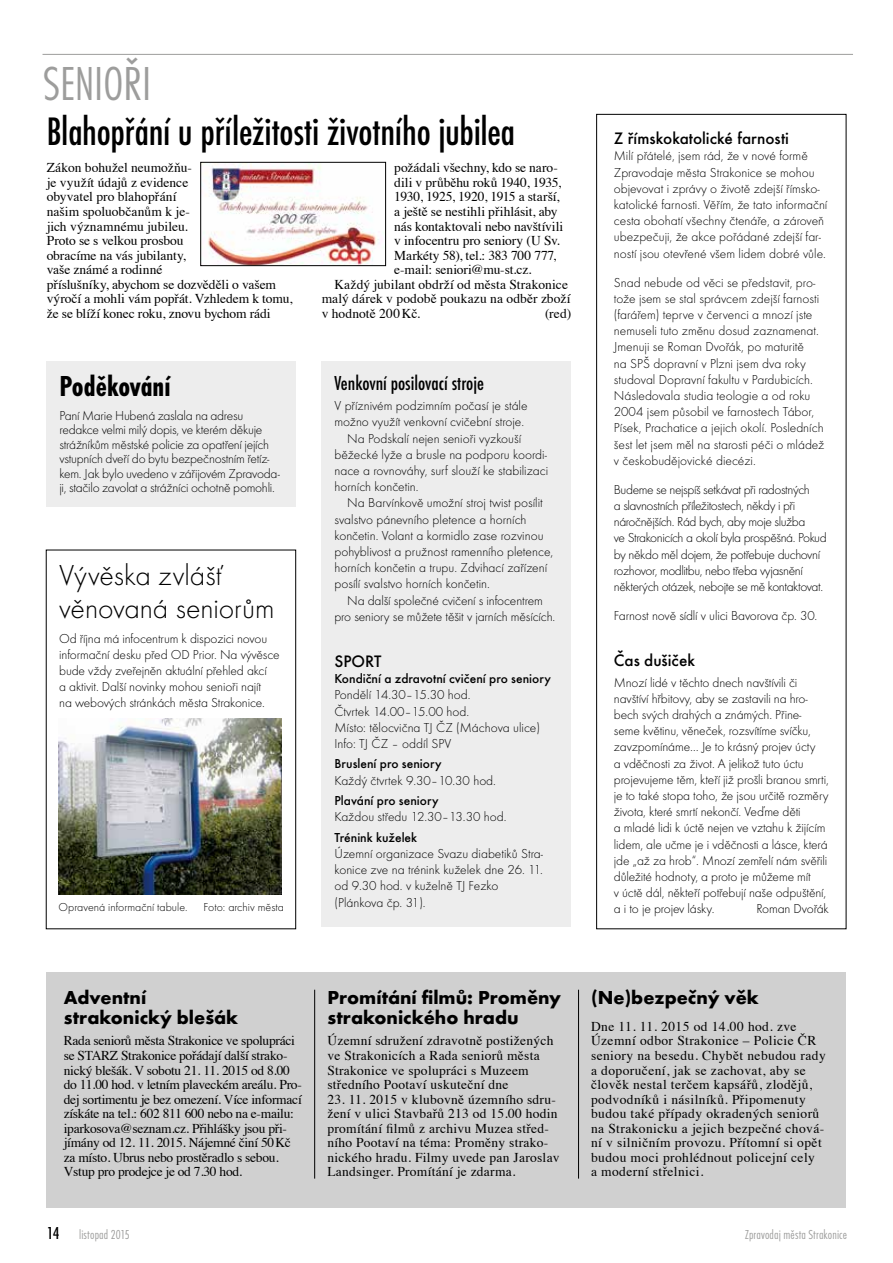
<style>
.page{position:relative;width:893px;height:1263px;background:#fff}
.page>*{position:absolute;margin:0;border:0;box-sizing:border-box;transform-origin:0 0}
.t1{font:49.5px "Futura TOT Ligh Cond";letter-spacing:.005em;color:#9d9d9c}
.t2{font:500 condensed 41.25px "Futura TOT";letter-spacing:-.005em;color:#000}
.t3{font:30px/33px "Futura TOT Ligh";letter-spacing:-.005em;color:#000}
.t4{font:700 condensed 30px "Futura TOT";color:#000}
.t5{font:500 condensed 21px "Futura TOT";color:#000}
.t6{font:700 19.5px/19.5px "Futura TOT";color:#000}
.t7{font:500 17.25px "Futura TOT";color:#000}
.t8{font:13.5px/16.2px "Futura TOT Ligh";letter-spacing:-.01em;color:#000}
.t9{font:13.5px/14.5px "Times";letter-spacing:.01em;color:#000}
.t10{font:13.5px/14.5px "Times";letter-spacing:-.02em;color:#000}
.t11{font:13.5px/14.5px "Times";letter-spacing:.03em;color:#000}
.t12{font:13.5px/16.2px "Futura TOT Ligh";letter-spacing:-.03em;color:#000}
.t13{font:500 13.5px "Futura TOT";color:#000}
.t14{font:13.5px "Times";letter-spacing:-.015em;color:#000}
.t15{font:13.5px "Futura TOT Ligh Cond";letter-spacing:.01em;color:#9d9d9c}
.t16{font:13.5px "Times";letter-spacing:-.01em;color:#000}
.t17{font:12px "Futura TOT Ligh";color:#000}
.s1{font-family:"Futura TOT";font-weight:500;font-stretch:condensed;font-size:18px;color:#000}
</style>
<div class="page">
<hr style="left:43px;top:54px;width:810px;height:1px;background:#9d9d9c">
<div style="left:47px;top:973px;width:799px;height:235px;background:#d0d0d0"></div>
<hr style="left:314px;top:990px;width:1px;height:188px;background:#000">
<hr style="left:578px;top:990px;width:1px;height:188px;background:#000">
<div style="left:596px;top:114px;width:250px;height:815px;border:1px solid #000"></div>
<div style="left:46px;top:550px;width:250px;height:379px;border:1px solid #000"></div>
<img style="left:59px;top:719px;width:222px;height:175px">
<div style="left:47px;top:361px;width:249px;height:146px;background:#ededed"></div>
<img style="left:205px;top:164px;width:174px;height:100px">
<div style="left:201px;top:162px;width:185px;height:104px;border:1px solid #000"></div>
<div style="left:322px;top:361px;width:249px;height:566px;background:#ededed"></div>
<h1 class="t1" style="left:43px;top:55px;width:110px">SENIOŘI</h1>
<h2 class="t2" style="left:47px;top:109px;width:470px">Blahopřání u příležitosti životního jubilea</h2>
<p class="t9" style="left:47px;top:159px;width:247px">Zákon bohužel neumožňu-<br>je využít údajů z evidence<br>obyvatel pro blahopřání<br>našim spoluobčanům k je-<br>jich významnému jubileu.<br>Proto se s velkou prosbou<br>obracíme na vás jubilanty,<br>vaše známé a rodinné<br>příslušníky, abychom se dozvěděli o vašem výročí a mohli vám popřát. Vzhledem k tomu, že se blíží konec roku, znovu bychom rádi</p>
<p class="t9" style="left:394px;top:159px;width:165px">požádali všechny, kdo se naro-</p>
<p class="t9" style="left:394px;top:174px;width:168px">dili v průběhu roků 1940, 1935,</p>
<p class="t14" style="left:394px;top:184px;width:167px">1930, 1925, 1920, 1915 a starší,</p>
<p class="t9" style="left:394px;top:203px;width:165px">a ještě se nestihli přihlásit, aby</p>
<p class="t16" style="left:394px;top:213px;width:171px">nás kontaktovali nebo navštívili</p>
<p class="t9" style="left:394px;top:232px;width:167px">v infocentru pro seniory (U Sv.</p>
<p class="t14" style="left:394px;top:243px;width:164px">Markéty 58), tel.: 383 700 777,</p>
<p class="t9" style="left:394px;top:261px;width:139px">e-mail: seniori@mu-st.cz.</p>
<p class="t9" style="left:334px;top:276px;width:235px">Každý jubilant obdrží od města Strakonice</p>
<p class="t9" style="left:322px;top:290px;width:250px">malý dárek v podobě poukazu na odběr zboží</p>
<p class="t9" style="left:322px;top:305px;width:100px">v hodnotě 200Kč.</p>
<p class="t9" style="left:545px;top:305px;width:27px">(red)</p>
<h3 class="t4" style="left:59px;top:368px;width:113px">Poděkování</h3>
<p class="t8" style="left:59px;top:408px;width:222px;line-height:14.5px">Paní Marie Hubená zaslala na adresu redakce velmi milý dopis, ve kterém děkuje strážníkům městské policie za opatření jejích vstupních dveří do bytu bezpečnostním řetíz&shy;kem. Jak bylo uvedeno v zářijovém Zpravoda&shy;ji, stačilo zavolat a strážníci ochotně pomohli.</p>
<h3 class="t3" style="left:59px;top:559px;width:217px">Vývěska zvlášť věnovaná seniorům</h3>
<p class="t8" style="left:59px;top:630px;width:222px">Od října má infocentrum k dispozici novou informační desku před OD Prior. Na vývěsce bude vždy zveřejněn aktuální přehled akcí<br>a aktivit. Další novinky mohou senioři najít<br>na webových stránkách města Strakonice.</p>
<p class="t17" style="left:59px;top:900px;width:130px">Opravená informační tabule.</p>
<p class="t17" style="left:204px;top:900px;width:82px">Foto: archiv města</p>
<h3 class="t5" style="left:334px;top:371px;width:151px">Venkovní posilovací stroje</h3>
<p class="t8" style="left:334px;top:398px;width:195px">V příznivém podzimním počasí je stále</p>
<p class="t8" style="left:334px;top:414px;width:191px">možno využít venkovní cvičební stroje.</p>
<p class="t8" style="left:347px;top:430px;width:176px">Na Podskalí nejen senioři vyzkouší</p>
<p class="t8" style="left:334px;top:446px;width:214px">běžecké lyže a brusle na podporu koordi-</p>
<p class="t8" style="left:334px;top:462px;width:215px">nace a rovnováhy, surf slouží ke stabilizaci</p>
<p class="t8" style="left:334px;top:479px;width:86px">horních končetin.</p>
<p class="t8" style="left:347px;top:495px;width:197px">Na Barvínkově umožní stroj twist posílit</p>
<p class="t8" style="left:334px;top:511px;width:194px">svalstvo pánevního pletence a horních</p>
<p class="t8" style="left:334px;top:527px;width:211px">končetin. Volant a kormidlo zase rozvinou</p>
<p class="t8" style="left:334px;top:543px;width:220px">pohyblivost a pružnost ramenního pletence,</p>
<p class="t8" style="left:334px;top:560px;width:214px">horních končetin a trupu. Zdvihací zařízení</p>
<p class="t8" style="left:334px;top:576px;width:157px">posílí svalstvo horních končetin.</p>
<p class="t8" style="left:347px;top:592px;width:197px">Na další společné cvičení s infocentrem</p>
<p class="t8" style="left:334px;top:608px;width:222px">pro seniory se můžete těšit v jarních měsících.</p>
<p class="t7" style="left:334px;top:651px;width:49px">SPORT</p>
<p class="t13" style="left:334px;top:671px;width:218px">Kondiční a zdravotní cvičení pro seniory</p>
<p class="t8" style="left:334px;top:687px;width:207px">Pondělí 14.30–15.30 hod.<br>Čtvrtek 14.00–15.00 hod.<br>Místo: tělocvična TJ ČZ (Máchova ulice)<br>Info: TJ ČZ – oddíl SPV</p>
<p class="t13" style="left:334px;top:756px;width:109px">Bruslení pro seniory</p>
<p class="t8" style="left:334px;top:772px;width:163px">Každý čtvrtek 9.30–10.30 hod.</p>
<p class="t13" style="left:334px;top:793px;width:106px">Plavání pro seniory</p>
<p class="t8" style="left:334px;top:809px;width:174px">Každou středu 12.30–13.30 hod.</p>
<p class="t13" style="left:334px;top:829px;width:84px">Trénink kuželek</p>
<p class="t8" style="left:334px;top:845px;width:210px">Územní organizace Svazu diabetiků Stra&shy;konice zve na trénink kuželek dne 26. 11. od 9.30 hod. v kuželně TJ Fezko (Plánkova čp. 31).</p>
<p class="t7" style="left:614px;top:128px;width:177px">Z římskokatolické farnosti</p>
<p class="t8" style="left:614px;top:148px;width:215px">Milí přátelé, jsem rád, že v nové formě Zpravodaje města Strakonice se mohou objevovat i zprávy o životě zdejší římsko&shy;katolické farnosti. Věřím, že tato informační cesta obohatí všechny čtenáře, a zároveň ubezpečuji, že akce pořádané zdejší far&shy;ností jsou otevřené všem lidem dobré vůle.</p>
<p class="t8" style="left:614px;top:274px;width:212px">Snad nebude od věci se představit, pro&shy;tože jsem se stal správcem zdejší farnosti (farářem) teprve v červenci a mnozí jste nemuseli tuto změnu dosud zaznamenat.<br>Jmenuji se Roman Dvořák, po maturitě<br>na SPŠ dopravní v Plzni jsem dva roky studoval Dopravní fakultu v Pardubicích.<br>Následovala studia teologie a od roku 2004 jsem působil ve farnostech Tábor, Písek, Prachatice a jejich okolí. Posledních šest let jsem měl na starosti péči o mládež v českobudějovické diecézi.</p>
<p class="t12" style="left:614px;top:481px;width:214px">Budeme se nejspíš setkávat při radostných<br>a slavnostních příležitostech, někdy i při náročnějších. Rád bych, aby moje služba<br>ve Strakonicích a okolí byla prospěšná. Pokud by někdo měl dojem, že potřebuje duchovní rozhovor, modlitbu, nebo třeba vyjasnění některých otázek, nebojte se mě kontaktovat.</p>
<p class="t8" style="left:614px;top:607px;width:205px">Farnost nově sídlí v ulici Bavorova čp. 30.</p>
<p class="t7" style="left:614px;top:650px;width:83px">Čas dušiček</p>
<p class="t8" style="left:614px;top:674px;width:216px">Mnozí lidé v těchto dnech navštívili či navštíví hřbitovy, aby se zastavili na hro&shy;bech svých drahých a známých. Přine&shy;seme květinu, věneček, rozsvítíme svíčku, zavzpomínáme… Je to krásný projev úcty<br>a vděčnosti za život. A jelikož tuto úctu projevujeme těm, kteří již prošli branou smrti, je to také stopa toho, že jsou určitě rozměry života, které smrtí nekončí. Veďme děti<br>a mladé lidi k úctě nejen ve vztahu k žijícím lidem, ale učme je i vděčnosti a lásce, která jde „až za hrob“. Mnozí zemřelí nám svěřili důležité hodnoty, a proto je můžeme mít<br>v úctě dál, někteří potřebují naše odpuštění, a i to je projev lásky.</p>
<p class="t8" style="left:756px;top:901px;width:74px">Roman Dvořák</p>
<h3 class="t6" style="left:64px;top:987px;width:176px">Adventní strakonický blešák</h3>
<p class="t10" style="left:64px;top:1032px;width:240px">Rada seniorů města Strakonice ve spolupráci se STARZ Strakonice pořádají další strako&shy;nický blešák. V sobotu 21. 11. 2015 od 8.00 do 11.00 hod. v letním plaveckém areálu. Pro&shy;dej sortimentu je bez omezení. Více informací získáte na tel.: 602 811 600 nebo na e-mailu: iparkosova@seznam.cz. Přihlášky jsou při&shy;jímány od 12. 11. 2015. Nájemné činí 50Kč za místo. Ubrus nebo prostěradlo s sebou.<br>Vstup pro prodejce je od 7.30 hod.</p>
<h3 class="t6" style="left:327px;top:987px;width:235px">Promítání filmů: Proměny strakonického hradu</h3>
<p class="t9" style="left:327px;top:1032px;width:228px">Územní sdružení zdravotně postižených ve Strakonicích a Rada seniorů města Strakonice ve spolupráci s Muzeem středního Pootaví uskuteční dne</p>
<p class="t9" style="left:327px;top:1091px;width:234px">23. 11. 2015 v klubovně územního sdru&shy;žení v ulici Stavbařů 213 od 15.00 hodin promítání filmů z archivu Muzea střed&shy;ního Pootaví na téma: Proměny strako&shy;nického hradu. Filmy uvede pan Jaroslav Landsinger. Promítání je zdarma.</p>
<h3 class="t6" style="left:591px;top:987px;width:169px">(Ne)bezpečný věk</h3>
<p class="t11" style="left:591px;top:1018px;width:236px">Dne 11. 11. 2015 od 14.00 hod. zve Územní odbor Strakonice – Policie ČR seniory na besedu. Chybět nebudou rady a doporučení, jak se zachovat, aby se člověk nestal terčem kapsářů, zlodějů, podvodníků i násilníků. Připomenuty budou také případy okradených seniorů na Strakonicku a jejich bezpečné chová&shy;ní v silničním provozu. Přítomní si opět budou moci prohlédnout policejní cely<br>a moderní střelnici.</p>
<p class="t15" style="left:47px;top:1227px;width:85px"><span class="s1">14</span> listopad 2015</p>
<p class="t15" style="left:745px;top:1227px;width:103px">Zpravodaj města Strakonice</p>
</div>
